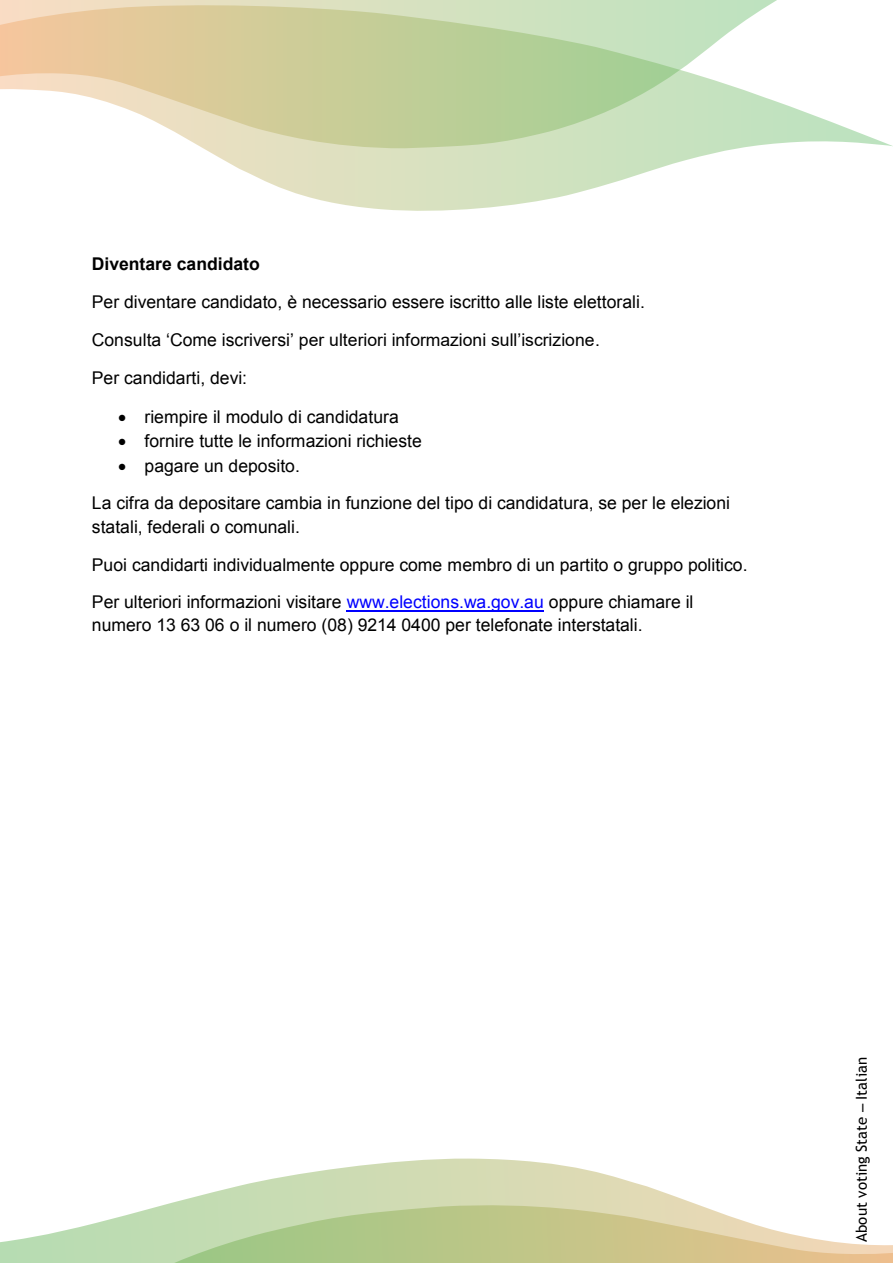
<style>
.page{position:relative;width:893px;height:1263px;background:#fff}
.page>*{position:absolute;margin:0;border:0;box-sizing:border-box;transform-origin:0 0}
.t1{font:17.55px/37.8px "Arial";color:#000}
.t2{font:700 17.55px "Arial";color:#000}
.t3{font:15px "Trebuchet MS";color:#000}
.s1{font-style:inherit}
.s2{color:#00f}
.s3{font-family:"Arial"}
</style>
<div class="page">
<svg style="left:0;top:0;width:777px;height:4px;background:#d9e0c0"></svg>
<svg style="left:0;top:4px;width:893px;height:207px"></svg>
<svg style="left:0;top:1158px;width:893px;height:105px"></svg>
<hr style="left:347px;top:610px;width:197px;height:1px;background:#00f">
<p class="t2" style="left:92px;top:252px;width:169px">Diventare candidato</p>
<p class="t1" style="left:92px;top:283px;width:555px">Per diventare candidato, è necessario essere iscritto alle liste elettorali.<br>Consulta <span class="s1">‘</span>Come iscriversi<span class="s1">’ per ulteriori informazioni sull’iscrizione</span>.<br>Per candidarti, devi:</p>
<p class="t1" style="left:118px;top:398px;width:282px">• riempire il modulo di candidatura</p>
<p class="t1" style="left:118px;top:422px;width:305px">• fornire tutte le informazioni richieste</p>
<p class="t1" style="left:92px;top:447px;width:640px;text-indent:26px">• pagare un deposito.<br>La cifra da depositare cambia in funzione del tipo di candidatura, se per le elezioni</p>
<p class="t1" style="left:92px;top:508px;width:657px">statali, federali o comunali.<br>Puoi candidarti individualmente oppure come membro di un partito o gruppo politico.<br>Per ulteriori informazioni visitare <span class="s2">www.elections.wa.gov.au</span> oppure chiamare il</p>
<p class="t1" style="left:92px;top:607px;width:552px">numero 13 63 06 o il numero (08) 9214 0400 per telefonate interstatali.</p>
<p class="t3" style="left:853px;top:1242px;width:186px;rotate:-90deg">About voting State <span class="s3">‒</span> Italian</p>
</div>
